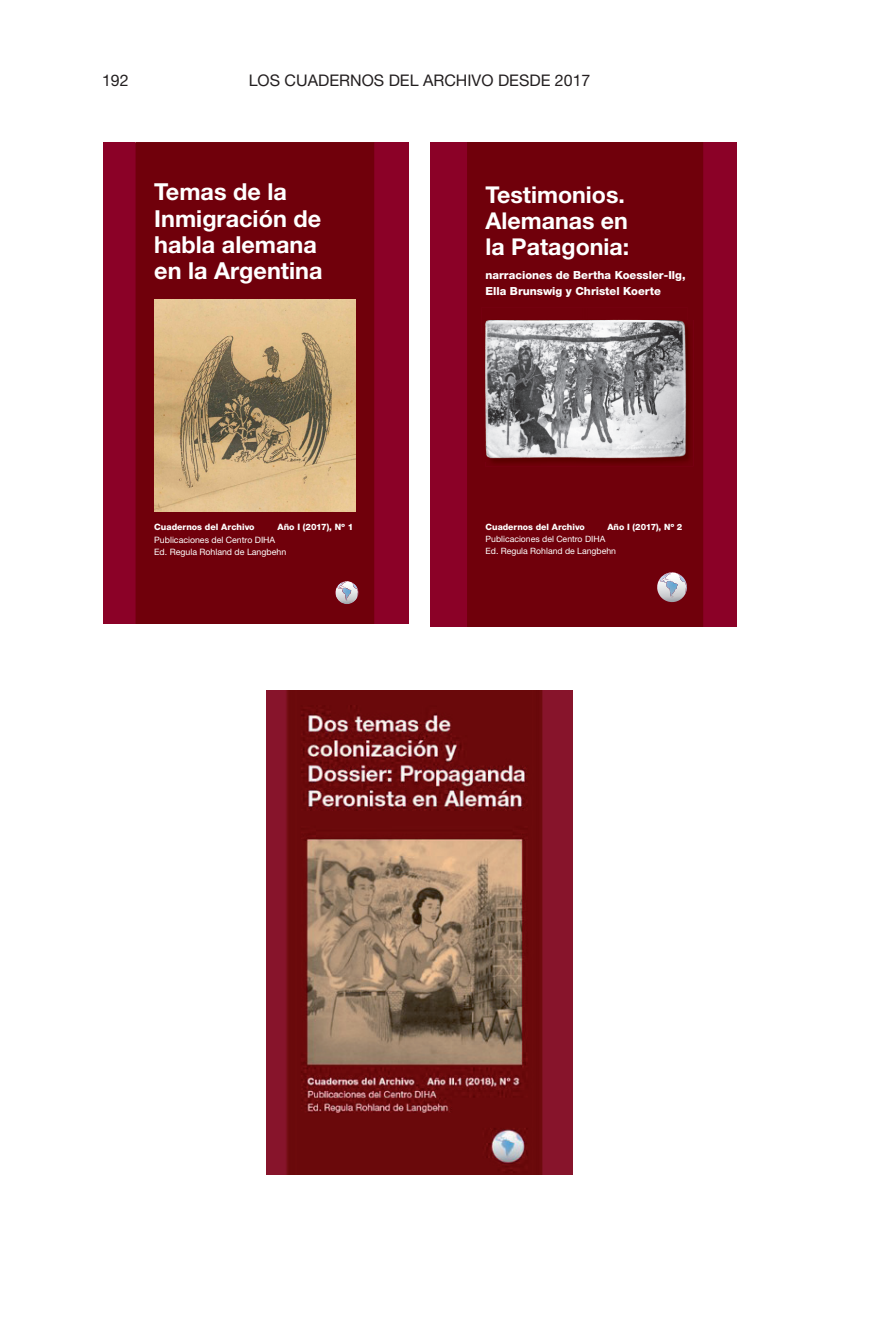
<style>
.page{position:relative;width:879px;height:1333px;background:#fff}
.page>*{position:absolute;margin:0;border:0;box-sizing:border-box;transform-origin:0 0}
.t1{font:700 23.4px/26.4px "Helvetica Neue LT Std";color:#fff}
.t2{font:700 23.2px/26px "Helvetica Neue LT Std";color:#fff}
.t3{font:16px "Helvetica Neue LT 55 Rm";color:#231f20}
.t4{font:800 11.2px/15.8px "Helvetica Neue LT Std";color:#fff}
.t5{font:8.8px/12.4px "Helvetica Neue LT Std";color:#fff}
.t6{font:800 8.8px "Helvetica Neue LT Std";color:#fff}
.t7{font:8.6px/12.4px "Helvetica Neue LT Std";color:#fff}
.t8{font:800 8.6px "Helvetica Neue LT Std";color:#fff}
</style>
<div class="page">
<div style="left:103px;top:142px;width:306px;height:482px;background:#8b0127"></div>
<div style="left:136px;top:142px;width:238px;height:482px;background:#70000b"></div>
<img style="left:154px;top:300px;width:201px;height:211px">
<svg style="left:335px;top:581px;width:14px;height:23px"></svg>
<div style="left:430px;top:142px;width:306px;height:484px;background:#8b0127"></div>
<div style="left:467px;top:142px;width:236px;height:484px;background:#70000b"></div>
<img style="left:485px;top:320px;width:208px;height:146px">
<div style="left:481px;top:308px;width:207px;height:25px;background:#70000b"></div>
<img style="left:481px;top:333px;width:4px;height:128px">
<img style="left:485px;top:320px;width:203px;height:141px">
<img style="left:659px;top:572px;width:16px;height:9px">
<img style="left:678px;top:575px;width:9px;height:18px">
<svg style="left:661px;top:572px;width:22px;height:7px"></svg>
<svg style="left:686px;top:585px;width:2px;height:6px"></svg>
<svg style="left:669px;top:588px;width:4px;height:9px"></svg>
<img style="left:266px;top:690px;width:307px;height:484px">
<h3 class="t3" style="left:102px;top:70px;width:28px">192</h3>
<h3 class="t3" style="left:249px;top:70px;width:343px">LOS CUADERNOS DEL ARCHIVO DESDE 2017</h3>
<h1 class="t1" style="left:154px;top:181px;width:170px">Temas de la<br>Inmigración de habla alemana en la Argentina</h1>
<p class="t6" style="left:154px;top:524px;width:102px">Cuadernos del Archivo</p>
<p class="t6" style="left:277px;top:524px;width:77px">Año I (2017), Nº 1</p>
<p class="t5" style="left:154px;top:534px;width:133px">Publicaciones del Centro DIHA<br>Ed. Regula Rohland de Langbehn</p>
<h2 class="t2" style="left:485px;top:184px;width:145px">Testimonios.<br>Alemanas en la Patagonia:</h2>
<p class="t4" style="left:485px;top:268px;width:201px">narraciones de Bertha Koessler-Ilg,<br>Ella Brunswig y Christel Koerte</p>
<p class="t8" style="left:485px;top:523px;width:101px">Cuadernos del Archivo</p>
<p class="t8" style="left:607px;top:523px;width:76px">Año I (2017), Nº 2</p>
<p class="t7" style="left:485px;top:533px;width:132px">Publicaciones del Centro DIHA<br>Ed. Regula Rohland de Langbehn</p>
</div>
